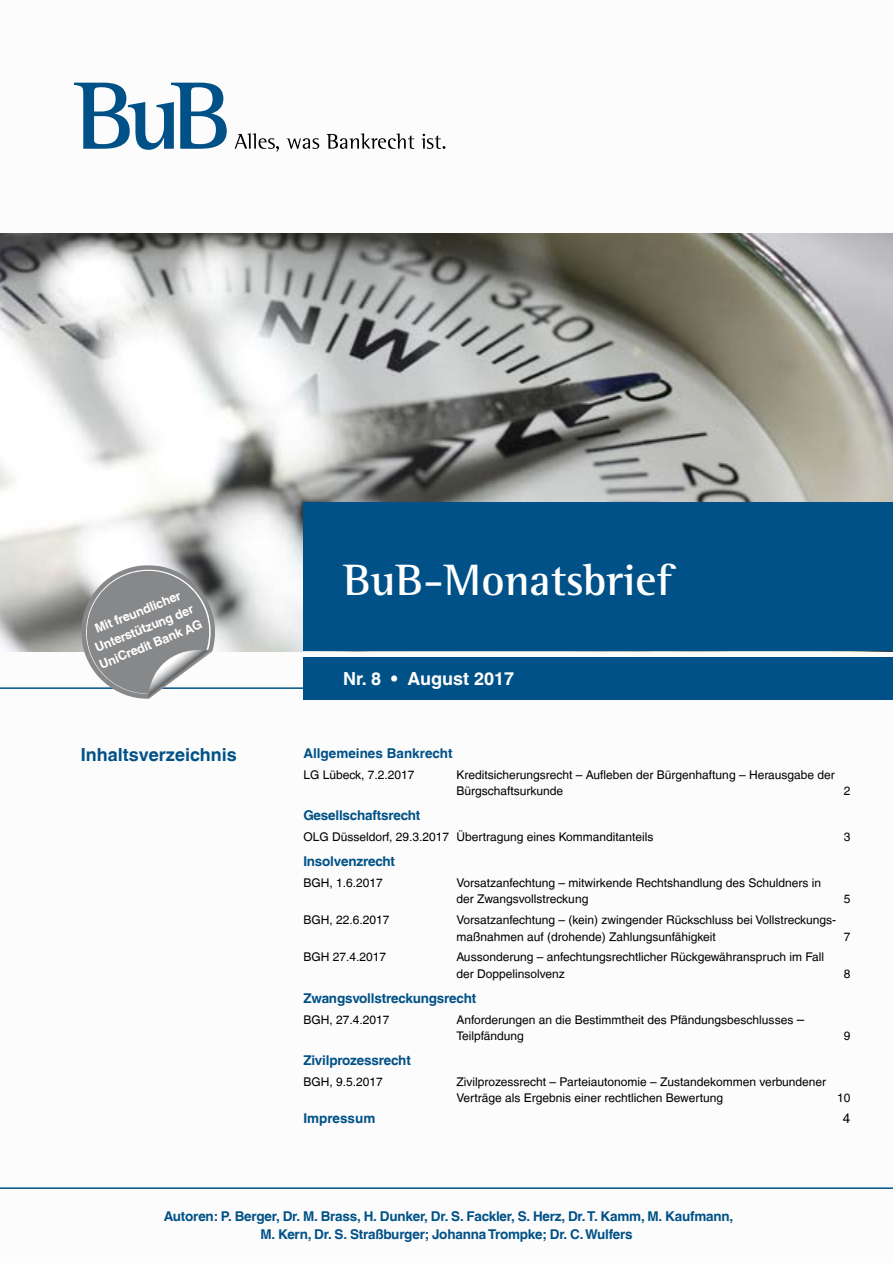
<style>
.page{position:relative;width:893px;height:1263px;background:#fff}
.page>*{position:absolute;margin:0;border:0;box-sizing:border-box;transform-origin:0 0}
.t1{font:700 45px "Rotis Semi Serif Pro";color:#fff}
.t2{font:700 18px "Helvetica LT";color:#005187}
.t3{font:700 18px "Helvetica LT";color:#fff}
.t4{font:700 13.5px/17.5px "Helvetica LT";letter-spacing:-.015em;color:#005187;text-align:center}
.t5{font:13.5px "Helvetica LT";color:#000}
.t6{font:700 12.6px/17.2px "Helvetica LT";color:#fff;text-align:center}
.t7{font:12px/16.5px "Helvetica LT";color:#000}
.s1{font-size:13.5px}
</style>
<div class="page">
<svg style="left:74px;top:83px;width:153px;height:67px"></svg>
<svg style="left:235px;top:133px;width:44px;height:19px"></svg>
<svg style="left:287px;top:138px;width:32px;height:11px"></svg>
<svg style="left:326px;top:133px;width:88px;height:16px"></svg>
<svg style="left:421px;top:134px;width:24px;height:15px"></svg>
<hr style="left:0;top:1187px;width:893px;height:2px;background:#005187">
<hr style="left:0;top:687px;width:893px;height:2px;background:#005187">
<img style="left:0;top:234px;width:893px;height:417px">
<div style="left:303px;top:502px;width:590px;height:149px;background:#005187"></div>
<div style="left:303px;top:657px;width:590px;height:42px;background:#005187"></div>
<svg style="left:81px;top:565px;width:135px;height:134px"></svg>
<p class="t6" style="left:84px;top:624px;width:111px;rotate:-22deg">Mit freundlicher<br>Unterstützung der<br>UniCredit Bank AG</p>
<h2 class="t2" style="left:81px;top:744px;width:158px">Inhaltsverzeichnis</h2>
<h1 class="t1" style="left:343px;top:552px;width:331px">BuB-Monatsbrief</h1>
<h2 class="t3" style="left:343px;top:667px;width:173px">Nr. 8 • August 2017</h2>
<p class="t4" style="left:303px;top:744px;width:151px">Allgemeines Bankrecht</p>
<p class="t7" style="left:303px;top:766px;width:113px">LG Lübeck, 7.2.2017</p>
<p class="t7" style="left:456px;top:766px;width:380px">Kreditsicherungsrecht – Aufleben der Bürgenhaftung – Herausgabe der<br>Bürgschaftsurkunde</p>
<p class="t7" style="left:844px;top:783px;width:8px">2</p>
<p class="t4" style="left:303px;top:807px;width:119px">Gesellschaftsrecht</p>
<p class="t7" style="left:303px;top:829px;width:352px">OLG Düsseldorf, 29.3.2017 Übertragung eines Kommanditanteils</p>
<p class="t7" style="left:844px;top:829px;width:8px">3</p>
<p class="t4" style="left:303px;top:852px;width:93px">Insolvenzrecht</p>
<p class="t7" style="left:303px;top:874px;width:81px">BGH, 1.6.2017</p>
<p class="t7" style="left:456px;top:874px;width:366px">Vorsatzanfechtung – mitwirkende Rechtshandlung des Schuldners in der Zwangsvollstreckung</p>
<p class="t7" style="left:844px;top:891px;width:8px">5</p>
<p class="t7" style="left:303px;top:912px;width:88px">BGH, 22.6.2017</p>
<p class="t7" style="left:456px;top:912px;width:381px">Vorsatzanfechtung – (kein) zwingender Rückschluss bei Vollstreckungs&shy;maßnahmen auf (drohende) Zahlungsunfähigkeit</p>
<p class="t7" style="left:303px;top:949px;width:84px">BGH 27.4.2017</p>
<p class="t7" style="left:456px;top:949px;width:369px">Aussonderung – anfechtungsrechtlicher Rückgewähranspruch im Fall der Doppelinsolvenz</p>
<p class="t4" style="left:303px;top:989px;width:174px">Zwangsvollstreckungsrecht</p>
<p class="t7" style="left:303px;top:1011px;width:88px">BGH, 27.4.2017</p>
<p class="t7" style="left:456px;top:1011px;width:349px">Anforderungen an die Bestimmtheit des Pfändungsbeschlusses <span class="s1">–<br></span>Teilpfändung</p>
<p class="t7" style="left:844px;top:928px;width:8px">7</p>
<p class="t7" style="left:844px;top:965px;width:8px">8</p>
<p class="t7" style="left:844px;top:1028px;width:8px">9</p>
<p class="t4" style="left:303px;top:1051px;width:109px">Zivilprozessrecht</p>
<p class="t7" style="left:303px;top:1073px;width:81px">BGH, 9.5.2017</p>
<p class="t7" style="left:456px;top:1073px;width:371px">Zivilprozessrecht – Parteiautonomie – Zustandekommen verbundener<br>Verträge als Ergebnis einer rechtlichen Bewertung</p>
<p class="t7" style="left:837px;top:1090px;width:15px">10</p>
<p class="t4" style="left:303px;top:1109px;width:74px">Impressum</p>
<p class="t5" style="left:843px;top:1111px;width:9px">4</p>
<p class="t4" style="left:164px;top:1207px;width:571px">Autoren: P. Berger, Dr. M. Brass, H. Dunker, Dr. S. Fackler, S. Herz, Dr. T. Kamm, M. Kaufmann,<br>M. Kern, Dr. S. Straßburger; Johanna Trompke; Dr. C. Wulfers</p>
</div>
